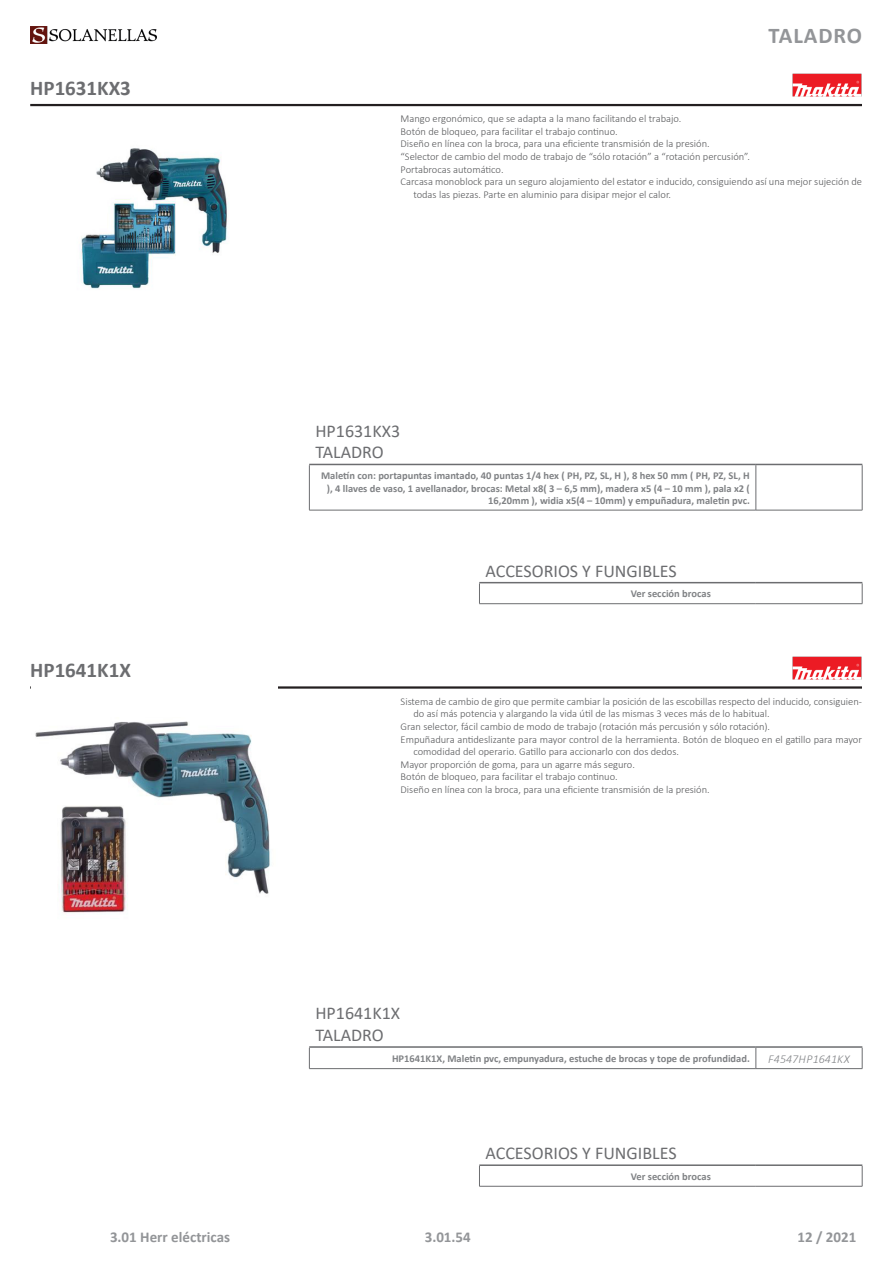
<style>
.page{position:relative;width:893px;height:1263px;background:#fff}
.page>*{position:absolute;margin:0;border:0;box-sizing:border-box;transform-origin:0 0}
.t1{font:700 22.5px "Calibri";letter-spacing:.04em;color:#939598}
.Cabecera_articulo{font:700 21px "Calibri";color:#6c6d70}
.Celdas_tabla_articul{font:18px "Calibri";color:#6c6d70}
.t2{font:700 15px "Calibri";color:#939598}
.Codigo_Articulo{font:italic 300 12px "Calibri";letter-spacing:.01em;color:#808285}
.Parrafo_descripcione{font:300 10.5px/12.6px "Calibri";color:#57585a}
.Tabla_articulos_-_ca{font:700 10.5px/12.6px "Calibri";color:#808285;text-align:right}
</style>
<div class="page">
<img style="left:31px;top:26px;width:125px;height:17px">
<hr style="left:479px;top:582px;width:277px;height:1px;background:#6c6d70">
<hr style="left:756px;top:582px;width:106px;height:1px;background:#6c6d70">
<svg style="left:479px;top:583px;width:1px;height:20px"></svg>
<svg style="left:862px;top:583px;width:1px;height:20px"></svg>
<hr style="left:479px;top:603px;width:277px;height:1px;background:#6c6d70">
<hr style="left:756px;top:603px;width:106px;height:1px;background:#6c6d70">
<hr style="left:30px;top:104px;width:832px;height:2px;background:#231f20">
<img style="left:792px;top:73px;width:70px;height:24px">
<hr style="left:309px;top:464px;width:447px;height:1px;background:#6c6d70">
<hr style="left:756px;top:464px;width:106px;height:1px;background:#6c6d70">
<hr style="left:309px;top:465px;width:1px;height:45px;background:#6c6d70">
<hr style="left:862px;top:465px;width:1px;height:45px;background:#6c6d70">
<hr style="left:309px;top:510px;width:447px;height:1px;background:#6c6d70">
<hr style="left:756px;top:510px;width:106px;height:1px;background:#6c6d70">
<hr style="left:756px;top:465px;width:1px;height:45px;background:#6c6d70">
<img style="left:80px;top:148px;width:147px;height:141px">
<hr style="left:479px;top:1164px;width:277px;height:2px;background:#6c6d70">
<hr style="left:756px;top:1164px;width:106px;height:2px;background:#6c6d70">
<svg style="left:479px;top:1166px;width:1px;height:20px"></svg>
<svg style="left:862px;top:1166px;width:1px;height:20px"></svg>
<hr style="left:479px;top:1186px;width:277px;height:1px;background:#6c6d70">
<hr style="left:756px;top:1186px;width:106px;height:1px;background:#6c6d70">
<hr style="left:30px;top:686px;width:832px;height:3px;background:#231f20">
<img style="left:792px;top:656px;width:70px;height:24px">
<hr style="left:309px;top:1046px;width:447px;height:2px;background:#6c6d70">
<hr style="left:756px;top:1046px;width:106px;height:2px;background:#6c6d70">
<svg style="left:309px;top:1048px;width:1px;height:20px"></svg>
<svg style="left:862px;top:1048px;width:1px;height:20px"></svg>
<hr style="left:309px;top:1068px;width:447px;height:1px;background:#6c6d70">
<hr style="left:756px;top:1068px;width:106px;height:1px;background:#6c6d70">
<svg style="left:756px;top:1048px;width:1px;height:20px"></svg>
<img style="left:32px;top:686px;width:245px;height:227px">
<p class="Cabecera_articulo" style="left:30px;top:73px;width:102px">HP1631KX3</p>
<p class="Cabecera_articulo" style="left:30px;top:655px;width:102px">HP1641K1X</p>
<h1 class="t1" style="left:769px;top:19px;width:95px">TALADRO</h1>
<p class="Parrafo_descripcione" style="left:401px;top:112px;width:282px">Mango ergonómico, que se adapta a la mano facilitando el trabajo.</p>
<p class="Parrafo_descripcione" style="left:401px;top:125px;width:219px">Botón de bloqueo, para facilitar el trabajo continuo.</p>
<p class="Parrafo_descripcione" style="left:401px;top:138px;width:311px">Diseño en línea con la broca, para una eficiente transmisión de la presión.</p>
<p class="Parrafo_descripcione" style="left:401px;top:150px;width:351px">“Selector de cambio del modo de trabajo de “sólo rotación” a “rotación percusión”.</p>
<p class="Parrafo_descripcione" style="left:401px;top:163px;width:104px">Portabrocas automático.</p>
<p class="Parrafo_descripcione" style="left:413px;top:175px;width:450px;text-indent:-13px">Carcasa monoblock para un seguro alojamiento del estator e inducido, consiguiendo así una mejor sujeción de todas las piezas. Parte en aluminio para disipar mejor el calor.</p>
<p class="Celdas_tabla_articul" style="left:315px;top:418px;width:86px">HP1631KX3</p>
<p class="Celdas_tabla_articul" style="left:315px;top:440px;width:70px">TALADRO</p>
<p class="Tabla_articulos_-_ca" style="left:321px;top:469px;width:430px">Maletín con: portapuntas imantado, 40 puntas 1/4 hex ( PH, PZ, SL, H ), 8 hex 50 mm ( PH, PZ, SL, H ), 4 llaves de vaso, 1 avellanador, brocas: Metal x8( 3 – 6,5 mm), madera x5 (4 – 10 mm ), pala x2 (<br>16,20mm ), widia x5(4 – 10mm) y empuñadura, maletin pvc.</p>
<p class="Celdas_tabla_articul" style="left:485px;top:558px;width:193px">ACCESORIOS Y FUNGIBLES</p>
<p class="Tabla_articulos_-_ca" style="left:631px;top:587px;width:82px">Ver sección brocas</p>
<p class="Parrafo_descripcione" style="left:413px;top:695px;width:450px;text-indent:-13px">Sistema de cambio de giro que permite cambiar la posición de las escobillas respecto del inducido, consiguien&shy;do así más potencia y alargando la vida útil de las mismas 3 veces más de lo habitual.</p>
<p class="Parrafo_descripcione" style="left:401px;top:720px;width:371px">Gran selector, fácil cambio de modo de trabajo (rotación más percusión y sólo rotación).</p>
<p class="Parrafo_descripcione" style="left:413px;top:733px;width:450px;text-indent:-13px">Empuñadura antideslizante para mayor control de la herramienta. Botón de bloqueo en el gatillo para mayor comodidad del operario. Gatillo para accionarlo con dos dedos.</p>
<p class="Parrafo_descripcione" style="left:401px;top:758px;width:236px">Mayor proporción de goma, para un agarre más seguro.</p>
<p class="Parrafo_descripcione" style="left:401px;top:770px;width:219px">Botón de bloqueo, para facilitar el trabajo continuo.</p>
<p class="Parrafo_descripcione" style="left:401px;top:783px;width:311px">Diseño en línea con la broca, para una eficiente transmisión de la presión.</p>
<p class="Celdas_tabla_articul" style="left:315px;top:1001px;width:86px">HP1641K1X</p>
<p class="Celdas_tabla_articul" style="left:315px;top:1022px;width:70px">TALADRO</p>
<p class="Tabla_articulos_-_ca" style="left:392px;top:1052px;width:359px">HP1641K1X, Maletin pvc, empunyadura, estuche de brocas y tope de profundidad.</p>
<p class="Codigo_Articulo" style="left:768px;top:1051px;width:83px">F4547HP1641KX</p>
<p class="Celdas_tabla_articul" style="left:485px;top:1141px;width:193px">ACCESORIOS Y FUNGIBLES</p>
<p class="Tabla_articulos_-_ca" style="left:631px;top:1170px;width:82px">Ver sección brocas</p>
<h3 class="t2" style="left:110px;top:1226px;width:122px">3.01 Herr eléctricas</h3>
<h3 class="t2" style="left:425px;top:1226px;width:48px">3.01.54</h3>
<h3 class="t2" style="left:797px;top:1226px;width:60px">12 / 2021</h3>
</div>
